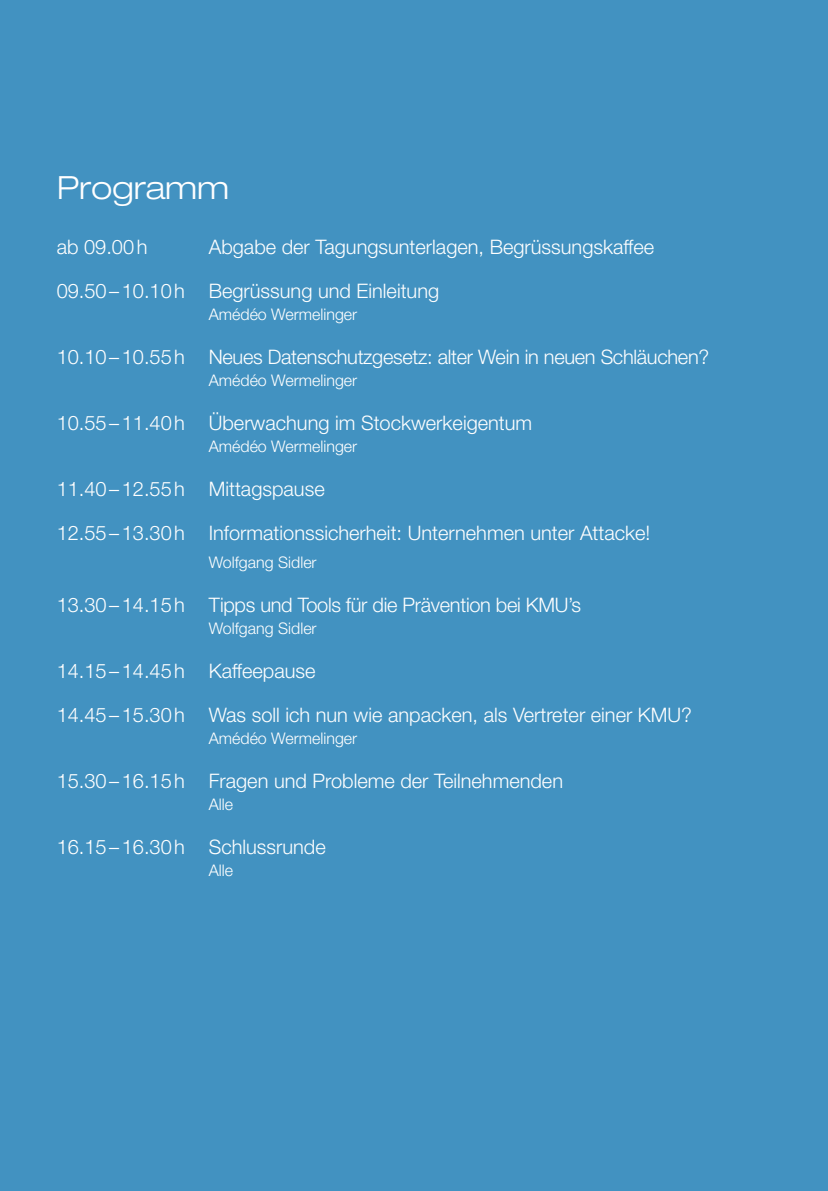
<style>
.page{position:relative;width:828px;height:1191px;background:#4292c1}
.page>*{position:absolute;margin:0;border:0;box-sizing:border-box;transform-origin:0 0}
.t1{font:300 expanded 32px "Helvetica Neue LT Std";color:#fff}
.t2{font:300 20px "Helvetica Neue LT Std";color:#fff}
.t3{font:300 16px "Helvetica Neue LT Std";color:#fff}
</style>
<div class="page">
<h1 class="t1" style="left:57px;top:168px;width:174px">Programm</h1>
<p class="t2" style="left:57px;top:235px;width:92px">ab 09.00h</p>
<p class="t2" style="left:209px;top:235px;width:447px">Abgabe der Tagungsunterlagen, Begrüssungskaffee</p>
<p class="t2" style="left:57px;top:279px;width:384px">09.50–10.10h Begrüssung und Einleitung</p>
<p class="t3" style="left:209px;top:305px;width:150px">Amédéo Wermelinger</p>
<p class="t2" style="left:57px;top:345px;width:654px">10.10–10.55h Neues Datenschutzgesetz: alter Wein in neuen Schläuchen?</p>
<p class="t3" style="left:209px;top:371px;width:150px">Amédéo Wermelinger</p>
<p class="t2" style="left:57px;top:411px;width:477px">10.55–11.40h Überwachung im Stockwerkeigentum</p>
<p class="t3" style="left:209px;top:437px;width:150px">Amédéo Wermelinger</p>
<p class="t2" style="left:57px;top:477px;width:269px">11.40–12.55h Mittagspause</p>
<p class="t2" style="left:57px;top:521px;width:595px">12.55–13.30h Informationssicherheit: Unternehmen unter Attacke!</p>
<p class="t3" style="left:209px;top:553px;width:109px">Wolfgang Sidler</p>
<p class="t2" style="left:57px;top:593px;width:526px">13.30–14.15h Tipps und Tools für die Prävention bei KMU’s</p>
<p class="t3" style="left:209px;top:619px;width:109px">Wolfgang Sidler</p>
<p class="t2" style="left:57px;top:659px;width:260px">14.15–14.45h Kaffeepause</p>
<p class="t2" style="left:57px;top:703px;width:637px">14.45–15.30h Was soll ich nun wie anpacken, als Vertreter einer KMU?</p>
<p class="t3" style="left:209px;top:729px;width:150px">Amédéo Wermelinger</p>
<p class="t2" style="left:57px;top:769px;width:508px">15.30–16.15h Fragen und Probleme der Teilnehmenden</p>
<p class="t3" style="left:209px;top:795px;width:26px">Alle</p>
<p class="t2" style="left:57px;top:835px;width:271px">16.15–16.30h Schlussrunde</p>
<p class="t3" style="left:209px;top:861px;width:26px">Alle</p>
</div>
